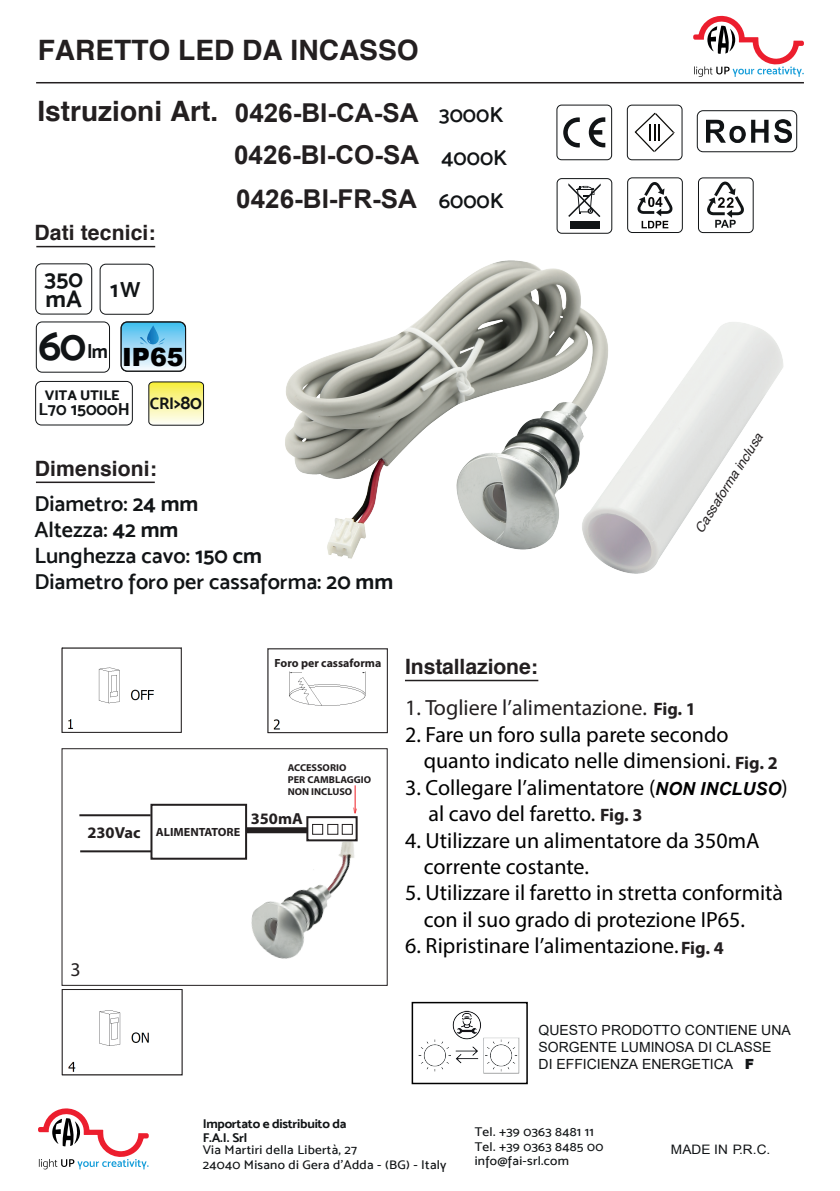
<style>
.page{position:relative;width:840px;height:1191px;background:#fff}
.page>*{position:absolute;margin:0;border:0;box-sizing:border-box;transform-origin:0 0}
.t1{font:700 28px "Helvetica";color:#231f20}
.t2{font:700 26px "Arial";color:#231f20}
.t3{font:900 25.2px "Arial";color:#000001}
.t4{font:24px/20px "Mosk Bold 700";color:#111416}
.t5{font:22px/26.4px "Myriad Pro";color:#000001}
.t6{font:22px/26px "Mosk Semi Bold 600";color:#111416}
.t7{font:22px "Myriad Pro";color:#231f20}
.t8{font:22px "Mosk Bold 700";color:#111416}
.t9{font:700 21.2px "Helvetica";letter-spacing:.005em;color:#231f20}
.t10{font:19.4px "Myriad Pro";color:#231f20}
.t11{font:700 18px "Myriad Pro";letter-spacing:-.01em;color:#231f20}
.t12{font:17.4px "Mosk Bold 700";color:#111416}
.t13{font:16.6px "Mosk Bold 700";color:#111416}
.t14{font:700 16px "Myriad Pro";color:#231f20}
.t15{font:14px/16.8px "Arial";color:#111416}
.t16{font:14px "Mosk Extra Bold 800";color:#111416}
.t17{font:italic 13.2px "Helvetica";color:#231f20}
.t18{font:13px "Arial Narrow";color:#111416;scale:1.28 1}
.t19{font:12.6px/14.4px "Mosk Medium 500";letter-spacing:.02em;color:#111416;scale:1.05 1}
.t20{font:12.6px/13.2px "Mosk Bold 700";letter-spacing:-.02em;color:#111416;scale:1.05 1}
.t21{font:700 11.8px "Myriad Pro";color:#231f20}
.t22{font:700 10px/12px "Myriad Pro";color:#231f20}
.s1{font-size:19.4px}
.s2{font-family:"Mosk Bold 700"}
.s3{font-family:"Arial";font-weight:700;font-style:italic;font-size:18px}
.s4{font-weight:900}
</style>
<div class="page">
<img style="left:267px;top:648px;width:121px;height:86px">
<svg style="left:149px;top:383px;width:54px;height:42px;background:#f9f49c"></svg>
<div style="left:148px;top:381px;width:56px;height:44px;border:1px solid #111416;border-radius:4px"></div>
<svg style="left:634px;top:112px;width:40px;height:40px"></svg>
<div style="left:626px;top:105px;width:56px;height:55px;border:1px solid #111416;border-radius:5px"></div>
<svg style="left:568px;top:183px;width:32px;height:34px"></svg>
<div style="left:570px;top:221px;width:29px;height:7px;background:#111416"></div>
<div style="left:556px;top:178px;width:56px;height:56px;border:1px solid #111416;border-radius:5px"></div>
<svg style="left:563px;top:117px;width:42px;height:30px"></svg>
<div style="left:556px;top:105px;width:55px;height:55px;border:1px solid #111416;border-radius:5px"></div>
<div style="left:36px;top:321px;width:74px;height:51px;border:1px solid #111416;border-radius:6px"></div>
<div style="left:35px;top:263px;width:57px;height:51px;border:1px solid #111416;border-radius:6px"></div>
<div style="left:100px;top:264px;width:53px;height:51px;border:1px solid #111416;border-radius:6px"></div>
<div style="left:35px;top:381px;width:98px;height:44px;border:1px solid #111416;border-radius:6px"></div>
<div style="left:696px;top:110px;width:100px;height:42px;border:1px solid #111416;border-radius:6px"></div>
<img style="left:706px;top:120px;width:85px;height:23px">
<svg style="left:693px;top:15px;width:110px;height:62px"></svg>
<svg style="left:38px;top:1108px;width:111px;height:61px"></svg>
<div style="left:627px;top:177px;width:55px;height:56px;border:1px solid #111416;border-radius:5px"></div>
<svg style="left:637px;top:182px;width:36px;height:46px"></svg>
<div style="left:121px;top:321px;width:65px;height:51px;border:1px solid #111416;border-radius:6px"></div>
<svg style="left:121px;top:322px;width:64px;height:49px;background:#95cee9"></svg>
<div style="left:697px;top:177px;width:56px;height:56px;border:1px solid #111416;border-radius:5px"></div>
<svg style="left:707px;top:181px;width:37px;height:47px"></svg>
<hr style="left:36px;top:82px;width:767px;height:1px;background:#231f20">
<hr style="left:36px;top:246px;width:119px;height:1px;background:#231f20">
<hr style="left:36px;top:481px;width:119px;height:2px;background:#231f20">
<hr style="left:405px;top:680px;width:133px;height:1px;background:#231f20">
<img style="left:61px;top:647px;width:121px;height:86px">
<div style="left:302px;top:659px;width:59px;height:14px;background:#fff"></div>
<img style="left:61px;top:985px;width:124px;height:91px">
<div style="left:62px;top:989px;width:120px;height:86px;border:1px solid #231f20"></div>
<div style="left:267px;top:648px;width:120px;height:85px;border:1px solid #231f20"></div>
<img style="left:283px;top:816px;width:75px;height:53px">
<div style="left:150px;top:803px;width:97px;height:56px;background:#fff;border:2px solid #231f20"></div>
<div style="left:306px;top:816px;width:51px;height:25px;background:#fff;border:2px solid #231f20"></div>
<div style="left:312px;top:824px;width:11px;height:10px;background:#fff;border:1px solid #231f20"></div>
<div style="left:327px;top:824px;width:11px;height:10px;background:#fff;border:1px solid #231f20"></div>
<div style="left:341px;top:824px;width:11px;height:10px;background:#fff;border:1px solid #231f20"></div>
<hr style="left:79px;top:814px;width:72px;height:2px;background:#231f20">
<hr style="left:80px;top:850px;width:71px;height:2px;background:#231f20">
<div style="left:246px;top:827px;width:61px;height:6px;background:#231f20"></div>
<img style="left:411px;top:1001px;width:117px;height:84px">
<div style="left:411px;top:1001px;width:116px;height:83px;border:2px solid #000"></div>
<img style="left:285px;top:260px;width:498px;height:314px">
<img style="left:251px;top:869px;width:97px;height:90px">
<svg style="left:354px;top:785px;width:2px;height:29px"></svg>
<p class="t1" style="left:38px;top:27px;width:382px">FARETTO LED DA INCASSO</p>
<p class="t1" style="left:37px;top:88px;width:182px">Istruzioni Art.</p>
<p class="t9" style="left:34px;top:215px;width:122px">Dati tecnici:</p>
<p class="t4" style="left:44px;top:268px;width:40px">350 mA</p>
<p class="t3" style="left:38px;top:339px;width:147px"><sup>60</sup><sup>lm</sup> IP65</p>
<p class="t8" style="left:110px;top:276px;width:32px">1W</p>
<p class="t16" style="left:45px;top:386px;width:76px">VITA UTILE</p>
<p class="t12" style="left:38px;top:399px;width:93px">L70 15000H</p>
<p class="t13" style="left:150px;top:393px;width:53px">CRI<span class="s1">&gt;80</span></p>
<p class="t9" style="left:35px;top:451px;width:123px">Dimensioni:</p>
<p class="t2" style="left:235px;top:94px;width:185px">0426-BI-CA-SA</p>
<p class="t2" style="left:234px;top:137px;width:186px">0426-BI-CO-SA</p>
<p class="t2" style="left:236px;top:180px;width:182px">0426-BI-FR-SA</p>
<p class="t6" style="left:34px;top:490px;width:360px">Diametro: <span class="s2">24 mm<br></span>Altezza: <span class="s2">42 mm<br></span>Lunghezza cavo: <span class="s2">150 cm<br></span>Diametro foro per cassaforma: <span class="s2">20 mm</span></p>
<p class="t6" style="left:438px;top:93px;width:70px;line-height:43px">3000K<br>4000K<br>6000K</p>
<p class="t21" style="left:274px;top:655px;width:108px">Foro per cassaforma</p>
<p class="t9" style="left:405px;top:649px;width:134px">Installazione:</p>
<p class="t17" style="left:689px;top:526px;width:116px;rotate:-58deg">Cassaforma inclusa</p>
<p class="t14" style="left:87px;top:821px;width:55px">230Vac</p>
<p class="t21" style="left:156px;top:824px;width:86px">ALIMENTATORE</p>
<p class="t22" style="left:287px;top:761px;width:85px">ACCESSORIO<br>PER CAMBLAGGIO<br>NON INCLUSO</p>
<p class="t14" style="left:250px;top:808px;width:54px">350mA</p>
<p class="t10" style="left:70px;top:957px;width:12px">3</p>
<p class="t7" style="left:405px;top:694px;width:243px">1. Togliere l’alimentazione.</p>
<p class="t5" style="left:405px;top:721px;width:327px;text-align:right">2. Fare un foro sulla parete secondo quanto indicato nelle dimensioni.</p>
<p class="t5" style="left:428px;top:773px;width:360px;text-indent:-23px">3. Collegare l’alimentatore (<span class="s3">NON INCLUSO</span>) al cavo del faretto.</p>
<p class="t5" style="left:423px;top:826px;width:337px;text-indent:-19px">4. Utilizzare un alimentatore da 350mA corrente costante.</p>
<p class="t5" style="left:423px;top:879px;width:360px;text-indent:-19px">5. Utilizzare il faretto in stretta conformità con il suo grado di protezione IP65.</p>
<p class="t5" style="left:405px;top:932px;width:275px">6. Ripristinare l’alimentazione.</p>
<p class="t11" style="left:653px;top:697px;width:44px">Fig. 1</p>
<p class="t11" style="left:734px;top:751px;width:44px">Fig. 2</p>
<p class="t11" style="left:599px;top:803px;width:44px">Fig. 3</p>
<p class="t11" style="left:680px;top:935px;width:44px">Fig. 4</p>
<p class="t15" style="left:538px;top:1021px;width:254px">QUESTO PRODOTTO CONTIENE UNA<br>SORGENTE LUMINOSA DI CLASSE<br>DI EFFICIENZA ENERGETICA <span class="s4">F</span></p>
<p class="t20" style="left:202px;top:1117px;width:138px">Importato e distribuito da<br>F.A.I. Srl</p>
<p class="t19" style="left:202px;top:1142px;width:234px">Via Martiri della Libertà, 27<br>24040 Misano di Gera d’Adda - (BG) - Italy</p>
<p class="t19" style="left:474px;top:1124px;width:124px">Tel. +39 0363 8481 11<br>Tel. +39 0363 8485 00 info@fai-srl.com</p>
<p class="t18" style="left:670px;top:1139px;width:79px">MADE IN P.R.C.</p>
</div>
